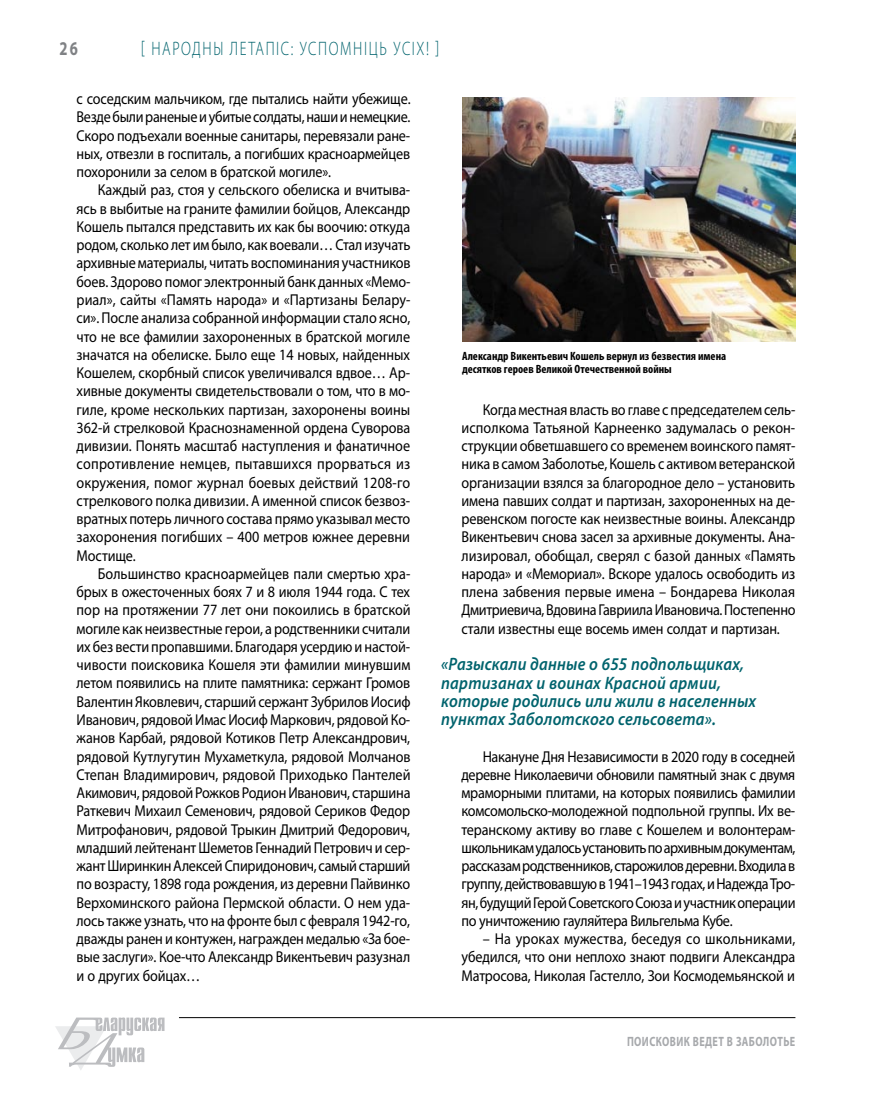
<style>
.page{position:relative;width:872px;height:1106px;background:#fff}
.page>*{position:absolute;margin:0;border:0;box-sizing:border-box;transform-origin:0 0}
.t1{font:300 19.5px "Myriad Pro";letter-spacing:.11em;color:#00636d;scale:.75 1}
.t2{font:700 19.5px "Myriad Pro";color:#808285;scale:.75 1}
.t3{font:italic 600 18px/18.3px "Myriad Pro";letter-spacing:.01em;color:#00636d;scale:.9 1}
.t4{font:15.75px/18.3px "Myriad Pro";letter-spacing:-.01em;color:#000;text-align:justify;scale:.9 1}
.t5{font:700 13.5px "Myriad Pro";letter-spacing:.04em;color:#a7a9ac;scale:.75 1}
.t6{font:700 condensed 12px/13.5px "Myriad Pro";color:#000}
</style>
<div class="page">
<hr style="left:179px;top:1017px;width:616px;height:1px;background:#000">
<svg style="left:55px;top:1017px;width:109px;height:53px"></svg>
<img style="left:462px;top:97px;width:333px;height:244px">
<p class="t1" style="left:141px;top:38px;width:399px">[ Народн ы летапіс: успомн іць усіх! ]</p>
<p class="t2" style="left:60px;top:36px;width:26px">26</p>
<p class="t4" style="left:77px;top:89px;width:373px">с соседским мальчиком, где пытались найти убежище.<br>Везде были раненые и убитые солдаты, наши и немецкие.<br>Скоро подъехали военные санитары, перевязали ране&shy;ных, отвезли в госпиталь, а погибших красноармейцев похоронили за селом в братской могиле».</p>
<p class="t4" style="left:77px;top:181px;width:373px;text-indent:21px">Каждый раз, стоя у сельского обелиска и вчитыва&shy;ясь в выбитые на граните фамилии бойцов, Александр Кошель пытался представить их как бы воочию: откуда родом, сколько лет им было, как воевали… Стал изучать архивные материалы, читать воспоминания участников боев. Здорово помог электронный банк данных «Мемо&shy;риал», сайты «Память народа» и «Партизаны Белару&shy;си». После анализа собранной информации стало ясно, что не все фамилии захороненных в братской могиле значатся на обелиске. Было еще 14 новых, найденных Кошелем, скорбный список увеличивался вдвое… Ар&shy;хивные документы свидетельствовали о том, что в мо&shy;гиле, кроме нескольких партизан, захоронены воины 362-й стрелковой Краснознаменной ордена Суворова дивизии. Понять масштаб наступления и фанатичное сопротивление немцев, пытавшихся прорваться из окружения, помог журнал боевых действий 1208-го стрелкового полка дивизии. А именной список безвоз&shy;вратных потерь личного состава прямо указывал место захоронения погибших – 400 метров южнее деревни Мостище.</p>
<p class="t4" style="left:77px;top:564px;width:373px;text-indent:21px">Большинство красноармейцев пали смертью хра&shy;брых в ожесточенных боях 7 и 8 июля 1944 года. С тех пор на протяжении 77 лет они покоились в братской могиле как неизвестные герои, а родственники считали их без вести пропавшими. Благодаря усердию и настой&shy;чивости поисковика Кошеля эти фамилии минувшим летом появились на плите памятника: сержант Громов Валентин Яковлевич, старший сержант Зубрилов Иосиф Иванович, рядовой Имас Иосиф Маркович, рядовой Ко&shy;жанов Карбай, рядовой Котиков Петр Александрович, рядовой Кутлугутин Мухаметкула, рядовой Молчанов Степан Владимирович, рядовой Приходько Пантелей Акимович, рядовой Рожков Родион Иванович, старшина Раткевич Михаил Семенович, рядовой Сериков Федор Митрофанович, рядовой Трыкин Дмитрий Федорович, младший лейтенант Шеметов Геннадий Петрович и сер&shy;жант Ширинкин Алексей Спиридонович, самый старший по возрасту, 1898 года рождения, из деревни Пайвинко Верхоминского района Пермской области. О нем уда&shy;лось также узнать, что на фронте был с февраля 1942-го, дважды ранен и контужен, награжден медалью «За бое&shy;вые заслуги». Кое-что Александр Викентьевич разузнал и о других бойцах…</p>
<p class="t6" style="left:462px;top:349px;width:266px">Александр Викентьевич Кошель вернул из безвестия имена десятков героев Великой Отечественной войны</p>
<p class="t4" style="left:461px;top:400px;width:373px;text-indent:21px">Когда местная власть во главе с председателем сель&shy;исполкома Татьяной Карнеенко задумалась о рекон&shy;струкции обветшавшего со временем воинского памят&shy;ника в самом Заболотье, Кошель с активом ветеранской организации взялся за благородное дело – установить имена павших солдат и партизан, захороненных на де&shy;ревенском погосте как неизвестные воины. Александр Викентьевич снова засел за архивные документы. Ана&shy;лизировал, обобщал, сверял с базой данных «Память народа» и «Мемориал». Вскоре удалось освободить из плена забвения первые имена – Бондарева Николая Дмитриевича, Вдовина Гавриила Ивановича. Постепенно стали известны еще восемь имен солдат и партизан.</p>
<p class="t3" style="left:441px;top:654px;width:351px">«Разыскали данные о 655 подпольщиках, партизанах и воинах Красной армии, которые родились или жили в населенных пунктах Заболотского сельсовета».</p>
<p class="t4" style="left:461px;top:747px;width:373px;text-indent:21px">Накануне Дня Независимости в 2020 году в соседней деревне Николаевичи обновили памятный знак с двумя мраморными плитами, на которых появились фамилии комсомольско-молодежной подпольной группы. Их ве&shy;теранскому активу во главе с Кошелем и волонтерам&shy;школьникам удалось установить по архивным документам, рассказам родственников, старожилов деревни. Входила в группу, действовавшую в 1941–1943 годах, и Надежда Тро&shy;ян, будущий Герой Советского Союза и участник операции по уничтожению гауляйтера Вильгельма Кубе.</p>
<p class="t4" style="left:461px;top:929px;width:372px;text-indent:21px">– На уроках мужества, беседуя со школьниками, убедился, что они неплохо знают подвиги Александра Матросова, Николая Гастелло, Зои Космодемьянской и</p>
<p class="t5" style="left:627px;top:1032px;width:226px">Поисковик ведет в Заболотье</p>
</div>
